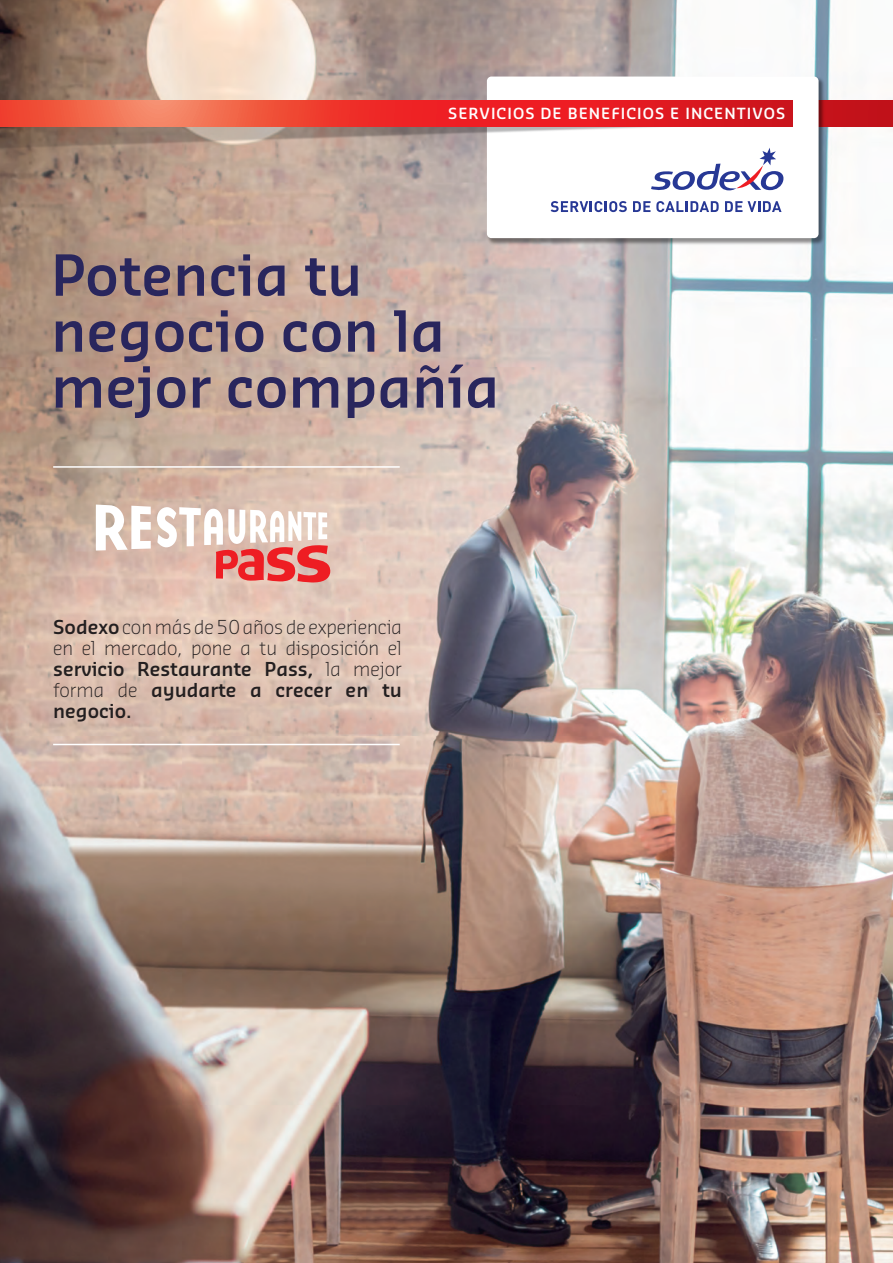
<style>
.page{position:relative;width:893px;height:1263px;background:#fff}
.page>*{position:absolute;margin:0;border:0;box-sizing:border-box;transform-origin:0 0}
.t1{font:600 55.2px/55.9px "Sansa Pro";color:#29265d}
.t2{font:300 18.75px/21px "Sansa Pro";color:#231f20;text-align:justify}
.t3{font:600 15px "Sansa Pro";letter-spacing:.07em;color:#fff}
.s1{font-weight:600}
</style>
<div class="page">
<img style="left:0;top:0;width:893px;height:1263px">
<div style="left:814px;top:101px;width:79px;height:25px;background:#c2121a"></div>
<img style="left:486px;top:75px;width:341px;height:171px">
<div style="left:487px;top:77px;width:332px;height:161px;background:#fff;border-radius:5px"></div>
<svg style="left:651px;top:161px;width:133px;height:30px"></svg>
<svg style="left:551px;top:201px;width:76px;height:11px"></svg>
<svg style="left:633px;top:201px;width:17px;height:11px"></svg>
<svg style="left:656px;top:201px;width:63px;height:11px"></svg>
<svg style="left:725px;top:201px;width:17px;height:11px"></svg>
<svg style="left:748px;top:201px;width:33px;height:11px"></svg>
<img style="left:0;top:126px;width:792px;height:35px">
<svg style="left:0;top:101px;width:792px;height:25px;background:#ea3a32"></svg>
<hr style="left:53px;top:466px;width:347px;height:2px;background:#fff">
<hr style="left:53px;top:744px;width:347px;height:1px;background:#fff">
<svg style="left:96px;top:504px;width:55px;height:46px"></svg>
<svg style="left:157px;top:507px;width:174px;height:76px"></svg>
<p class="t3" style="left:448px;top:104px;width:339px">SERVICIOS DE BENEFICIOS E INCENTIVOS</p>
<h1 class="t1" style="left:51px;top:245px;width:450px">Potencia tu negocio con la mejor compañía</h1>
<p class="t2" style="left:53px;top:615px;width:350px"><span class="s1">Sodexo</span> con más de 50 años de experiencia en el mercado, pone a tu disposición el <span class="s1">servicio Restaurante Pass,</span> la mejor forma de <span class="s1">ayudarte a crecer en tu negocio.</span></p>
</div>
